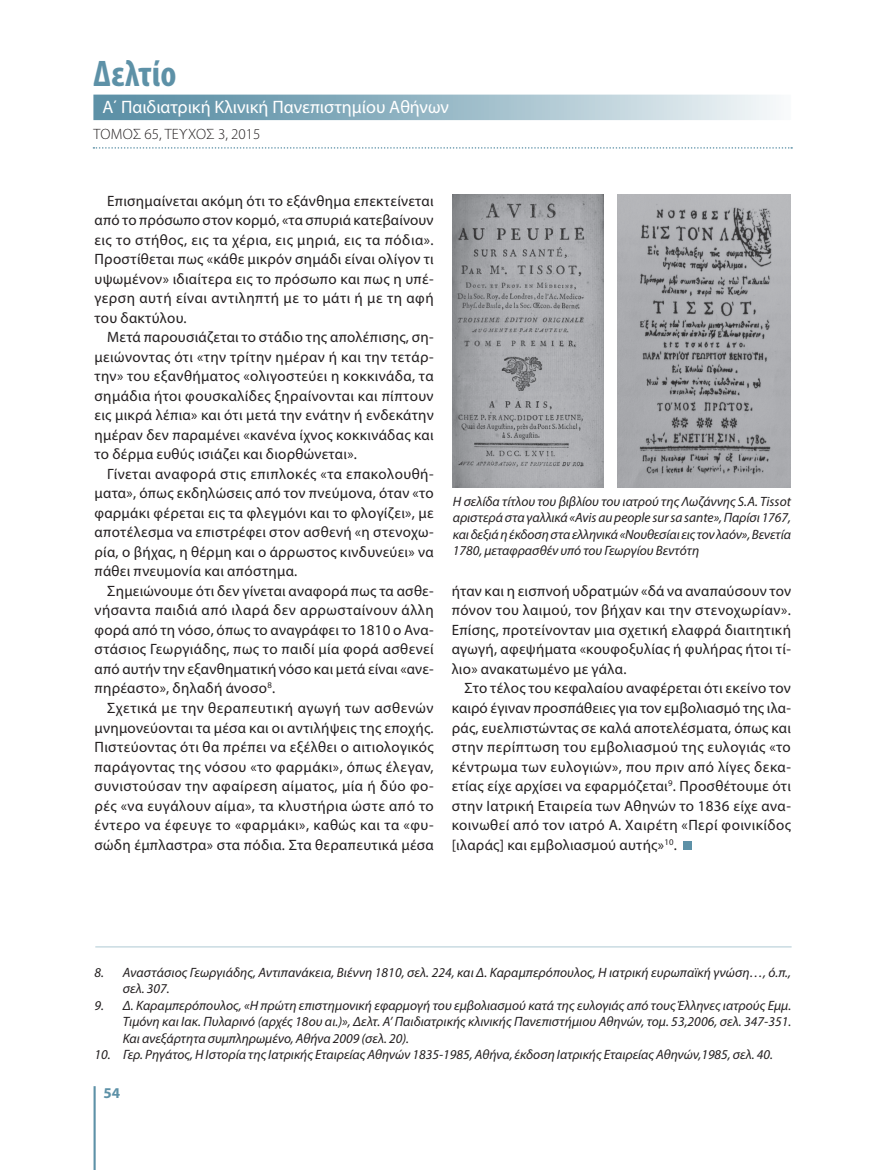
<style>
.page{position:relative;width:893px;height:1170px;background:#fff}
.page>*{position:absolute;margin:0;border:0;box-sizing:border-box;transform-origin:0 0}
.t1{font:700 condensed 37.2px "Myriad Pro";color:#5d91a7}
.t2{font:18px "Myriad Pro";color:#fff}
.TEXT_new{font:15px/19.5px "Myriad Pro";letter-spacing:.02em;color:#231f20;text-align:justify}
.t3{font:300 15px "Myriad Pro";letter-spacing:.02em;color:#231f20}
.t4{font:700 15px "Myriad Pro";color:#5d91a7}
.LEZANTA{font:italic 13.5px/16.5px "Myriad Pro";color:#231f20;text-align:justify}
</style>
<div class="page">
<div style="left:93px;top:95px;width:698px;height:25px;background:linear-gradient(to right,#4d869e,#eef3f5)"></div>
<svg style="left:93px;top:147px;width:699px;height:2px"></svg>
<hr style="left:94px;top:1086px;width:2px;height:83px;background:#5d91a7">
<div style="left:683px;top:841px;width:9px;height:8px;background:#5d91a7"></div>
<hr style="left:95px;top:946px;width:697px;height:1px;background:#5d91a7">
<img style="left:453px;top:194px;width:151px;height:293px">
<img style="left:617px;top:194px;width:174px;height:293px">
<h1 class="t1" style="left:93px;top:51px;width:85px">Δελτίο</h1>
<p class="t2" style="left:103px;top:95px;width:348px">Α΄ Παιδιατρική Κλινική Πανεπιστημίου Αθήνων</p>
<p class="t3" style="left:94px;top:125px;width:168px">ΤΟΜΟΣ 65, ΤΕΥΧΟΣ 3, 2015</p>
<p class="TEXT_new" style="left:94px;top:191px;width:341px;text-indent:13px">Επισημαίνεται ακόμη ότι το εξάνθημα επεκτείνεται από το πρόσωπο στον κορμό, «τα σπυριά κατεβαίνουν εις το στήθος, εις τα χέρια, εις μηριά, εις τα πόδια».<br>Προστίθεται πως «κάθε μικρόν σημάδι είναι ολίγον τι υψωμένον» ιδιαίτερα εις το πρόσωπο και πως η υπέ&shy;γερση αυτή είναι αντιληπτή με το μάτι ή με τη αφή του δακτύλου.</p>
<p class="TEXT_new" style="left:94px;top:327px;width:341px;text-indent:13px">Μετά παρουσιάζεται το στάδιο της απολέπισης, ση&shy;μειώνοντας ότι «την τρίτην ημέραν ή και την τετάρ&shy;την» του εξανθήματος «ολιγοστεύει η κοκκινάδα, τα σημάδια ήτοι φουσκαλίδες ξηραίνονται και πίπτουν εις μικρά λέπια» και ότι μετά την ενάτην ή ενδεκάτην ημέραν δεν παραμένει «κανένα ίχνος κοκκινάδας και το δέρμα ευθύς ισιάζει και διορθώνεται».</p>
<p class="TEXT_new" style="left:94px;top:464px;width:341px;text-indent:13px">Γίνεται αναφορά στις επιπλοκές «τα επακολουθή&shy;ματα», όπως εκδηλώσεις από τον πνεύμονα, όταν «το φαρμάκι φέρεται εις τα φλεγμόνι και το φλογίζει», με αποτέλεσμα να επιστρέφει στον ασθενή «η στενοχω&shy;ρία, ο βήχας, η θέρμη και ο άρρωστος κινδυνεύει» να πάθει πνευμονία και απόστημα.</p>
<p class="TEXT_new" style="left:94px;top:581px;width:341px;text-indent:13px">Σημειώνουμε ότι δεν γίνεται αναφορά πως τα ασθε&shy;νήσαντα παιδιά από ιλαρά δεν αρρωσταίνουν άλλη φορά από τη νόσο, όπως το αναγράφει το 1810 ο Ανα&shy;στάσιος Γεωργιάδης, πως το παιδί μία φορά ασθενεί από αυτήν την εξανθηματική νόσο και μετά είναι «ανε&shy;πηρέαστο», δηλαδή άνοσο<sup>8</sup>.</p>
<p class="TEXT_new" style="left:94px;top:698px;width:341px;text-indent:13px">Σχετικά με την θεραπευτική αγωγή των ασθενών μνημονεύονται τα μέσα και οι αντιλήψεις της εποχής.<br>Πιστεύοντας ότι θα πρέπει να εξέλθει ο αιτιολογικός παράγοντας της νόσου «το φαρμάκι», όπως έλεγαν, συνιστούσαν την αφαίρεση αίματος, μία ή δύο φο&shy;ρές «να ευγάλουν αίμα», τα κλυστήρια ώστε από το έντερο να έφευγε το «φαρμάκι», καθώς και τα «φυ&shy;σώδη έμπλαστρα» στα πόδια. Στα θεραπευτικά μέσα</p>
<p class="LEZANTA" style="left:453px;top:492px;width:340px">Η σελίδα τίτλου του βιβλίου του ιατρού της Λωζάννης S.A. Tissot αριστερά στα γαλλικά «Avis au people sur sa sante», Παρίσι 1767, και δεξιά η έκδοση στα ελληνικά «Νουθεσίαι εις τον λαόν», Βενετία 1780, μεταφρασθέν υπό του Γεωργίου Βεντότη</p>
<p class="TEXT_new" style="left:452px;top:581px;width:341px">ήταν και η εισπνοή υδρατμών «δά να αναπαύσουν τον πόνον του λαιμού, τον βήχαν και την στενοχωρίαν».<br>Επίσης, προτείνονταν μια σχετική ελαφρά διαιτητική αγωγή, αφεψήματα «κουφοξυλίας ή φυλήρας ήτοι τί&shy;λιο» ανακατωμένο με γάλα.</p>
<p class="TEXT_new" style="left:452px;top:678px;width:341px;text-indent:13px">Στο τέλος του κεφαλαίου αναφέρεται ότι εκείνο τον καιρό έγιναν προσπάθειες για τον εμβολιασμό της ιλα&shy;ράς, ευελπιστώντας σε καλά αποτελέσματα, όπως και στην περίπτωση του εμβολιασμού της ευλογιάς «το κέντρωμα των ευλογιών», που πριν από λίγες δεκα&shy;ετίας είχε αρχίσει να εφαρμόζεται<sup>9</sup>. Προσθέτουμε ότι στην Ιατρική Εταιρεία των Αθηνών το 1836 είχε ανα&shy;κοινωθεί από τον ιατρό Α. Χαιρέτη «Περί φοινικίδος [ιλαράς] και εμβολιασμού αυτής»<sup>10</sup>.</p>
<p class="LEZANTA" style="left:123px;top:963px;width:670px;text-indent:-28px">8. Αναστάσιος Γεωργιάδης, Αντιπανάκεια, Βιέννη 1810, σελ. 224, και Δ. Καραμπερόπουλος, Η ιατρική ευρωπαϊκή γνώση…, ό.π., σελ. 307.</p>
<p class="LEZANTA" style="left:123px;top:996px;width:670px;text-indent:-28px">9. Δ. Καραμπερόπουλος, «Η πρώτη επιστημονική εφαρμογή του εμβολιασμού κατά της ευλογιάς από τους Έλληνες ιατρούς Εμμ.<br>Τιμόνη και Ιακ. Πυλαρινό (αρχές 18ου αι.)», Δελτ. Α’ Παιδιατρικής κλινικής Πανεπιστήμιου Αθηνών, τομ. 53,2006, σελ. 347-351.<br>Και ανεξάρτητα συμπληρωμένο, Αθήνα 2009 (σελ. 20).</p>
<p class="LEZANTA" style="left:94px;top:1046px;width:680px">10. Γερ. Ρηγάτος, Η Ιστορία της Ιατρικής Εταιρείας Αθηνών 1835-1985, Αθήνα, έκδοση Ιατρικής Εταιρείας Αθηνών,1985, σελ. 40.</p>
<p class="t4" style="left:103px;top:1083px;width:18px">54</p>
</div>
